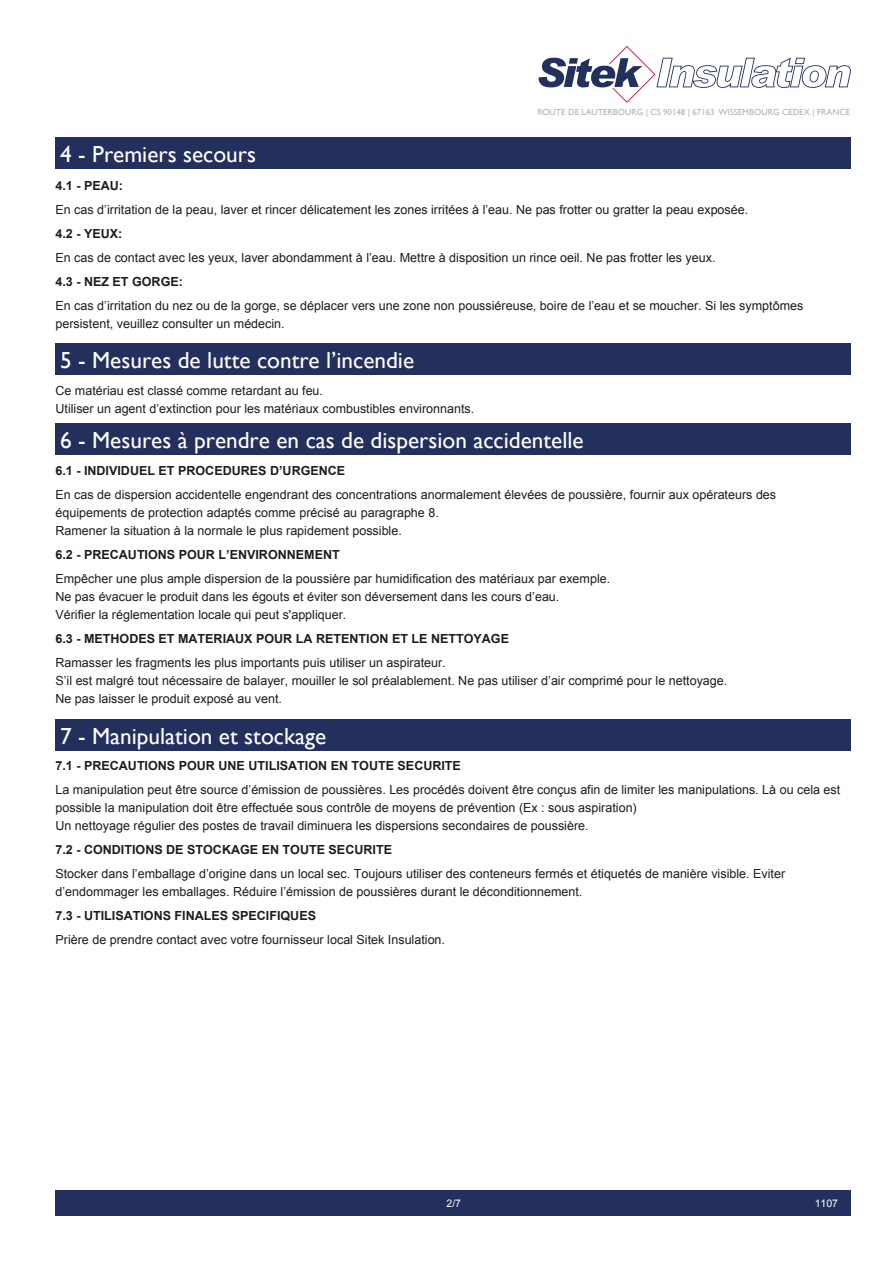
<style>
.page{position:relative;width:893px;height:1263px;background:#fff}
.page>*{position:absolute;margin:0;border:0;box-sizing:border-box;transform-origin:0 0}
.t1{font:23.25px "Gill Sans";color:#fff}
.t2{font:12.6px/24px "Arial";color:#1d1d1b}
.t3{font:10.5px "Arial";color:#fff}
.t4{font:8.85px "Gill Sans";color:#b2b2b2}
.s1{font-weight:700}
</style>
<div class="page">
<div style="left:55px;top:138px;width:796px;height:31px;background:#232f5d"></div>
<div style="left:55px;top:343px;width:796px;height:32px;background:#232f5d"></div>
<div style="left:55px;top:423px;width:796px;height:31px;background:#232f5d"></div>
<div style="left:55px;top:719px;width:796px;height:31px;background:#232f5d"></div>
<div style="left:55px;top:1190px;width:796px;height:25px;background:#232f5d"></div>
<svg style="left:539px;top:46px;width:312px;height:57px"></svg>
<p class="t1" style="left:60px;top:141px;width:197px">4 - Premiers secours</p>
<p class="t4" style="left:537px;top:107px;width:314px">ROUTE DE LAUTERBOURG | CS 90148 | 67163 WISSEMBOURG CEDEX | FRANCE</p>
<p class="t2" style="left:55px;top:174px;width:749px"><span class="s1">4.1 - PEAU:<br></span>En cas d’irritation de la peau, laver et rincer délicatement les zones irritées à l’eau. Ne pas frotter ou gratter la peau exposée.<br><span class="s1">4.2 - YEUX:<br></span>En cas de contact avec les yeux, laver abondamment à l’eau. Mettre à disposition un rince oeil. Ne pas frotter les yeux.<br><span class="s1">4.3 - NEZ ET GORGE:<br></span>En cas d’irritation du nez ou de la gorge, se déplacer vers une zone non poussiéreuse, boire de l’eau et se moucher. Si les symptômes</p>
<p class="t2" style="left:55px;top:312px;width:231px">persistent, veuillez consulter un médecin.</p>
<p class="t1" style="left:60px;top:346px;width:356px">5 - Mesures de lutte contre l’incendie</p>
<p class="t2" style="left:55px;top:382px;width:420px;line-height:18px">Ce matériau est classé comme retardant au feu.<br>Utiliser un agent d’extinction pour les matériaux combustibles environnants.</p>
<p class="t1" style="left:60px;top:426px;width:525px">6 - Mesures à prendre en cas de dispersion accidentelle</p>
<p class="t2" style="left:55px;top:458px;width:722px"><span class="s1">6.1 - INDIVIDUEL ET PROCEDURES D’URGENCE<br></span>En cas de dispersion accidentelle engendrant des concentrations anormalement élevées de poussière, fournir aux opérateurs des</p>
<p class="t2" style="left:55px;top:503px;width:385px;line-height:18px">équipements de protection adaptés comme précisé au paragraphe 8.<br>Ramener la situation à la normale le plus rapidement possible.</p>
<p class="t2" style="left:55px;top:542px;width:556px"><span class="s1">6.2 - PRECAUTIONS POUR L’ENVIRONNEMENT<br></span>Empêcher une plus ample dispersion de la poussière par humidification des matériaux par exemple.</p>
<p class="t2" style="left:55px;top:587px;width:505px;line-height:18px">Ne pas évacuer le produit dans les égouts et éviter son déversement dans les cours d’eau.<br>Vérifier la réglementation locale qui peut s'appliquer.</p>
<p class="t2" style="left:55px;top:626px;width:455px"><span class="s1">6.3 - METHODES ET MATERIAUX POUR LA RETENTION ET LE NETTOYAGE<br></span>Ramasser les fragments les plus importants puis utiliser un aspirateur.</p>
<p class="t2" style="left:55px;top:671px;width:673px;line-height:18px">S’il est malgré tout nécessaire de balayer, mouiller le sol préalablement. Ne pas utiliser d’air comprimé pour le nettoyage.<br>Ne pas laisser le produit exposé au vent.</p>
<p class="t1" style="left:60px;top:722px;width:268px">7 - Manipulation et stockage</p>
<p class="t2" style="left:55px;top:754px;width:786px"><span class="s1">7.1 - PRECAUTIONS POUR UNE UTILISATION EN TOUTE SECURITE<br></span>La manipulation peut être source d’émission de poussières. Les procédés doivent être conçus afin de limiter les manipulations. Là ou cela est</p>
<p class="t2" style="left:55px;top:799px;width:583px;line-height:18px">possible la manipulation doit être effectuée sous contrôle de moyens de prévention (Ex : sous aspiration)<br>Un nettoyage régulier des postes de travail diminuera les dispersions secondaires de poussière.</p>
<p class="t2" style="left:55px;top:838px;width:731px"><span class="s1">7.2 - CONDITIONS DE STOCKAGE EN TOUTE SECURITE<br></span>Stocker dans l’emballage d’origine dans un local sec. Toujours utiliser des conteneurs fermés et étiquetés de manière visible. Eviter</p>
<p class="t2" style="left:55px;top:880px;width:528px">d’endommager les emballages. Réduire l’émission de poussières durant le déconditionnement.<br><span class="s1">7.3 - UTILISATIONS FINALES SPECIFIQUES<br></span>Prière de prendre contact avec votre fournisseur local Sitek Insulation.</p>
<p class="t3" style="left:446px;top:1196px;width:16px">2/7</p>
<p class="t3" style="left:815px;top:1196px;width:25px">1107</p>
</div>
